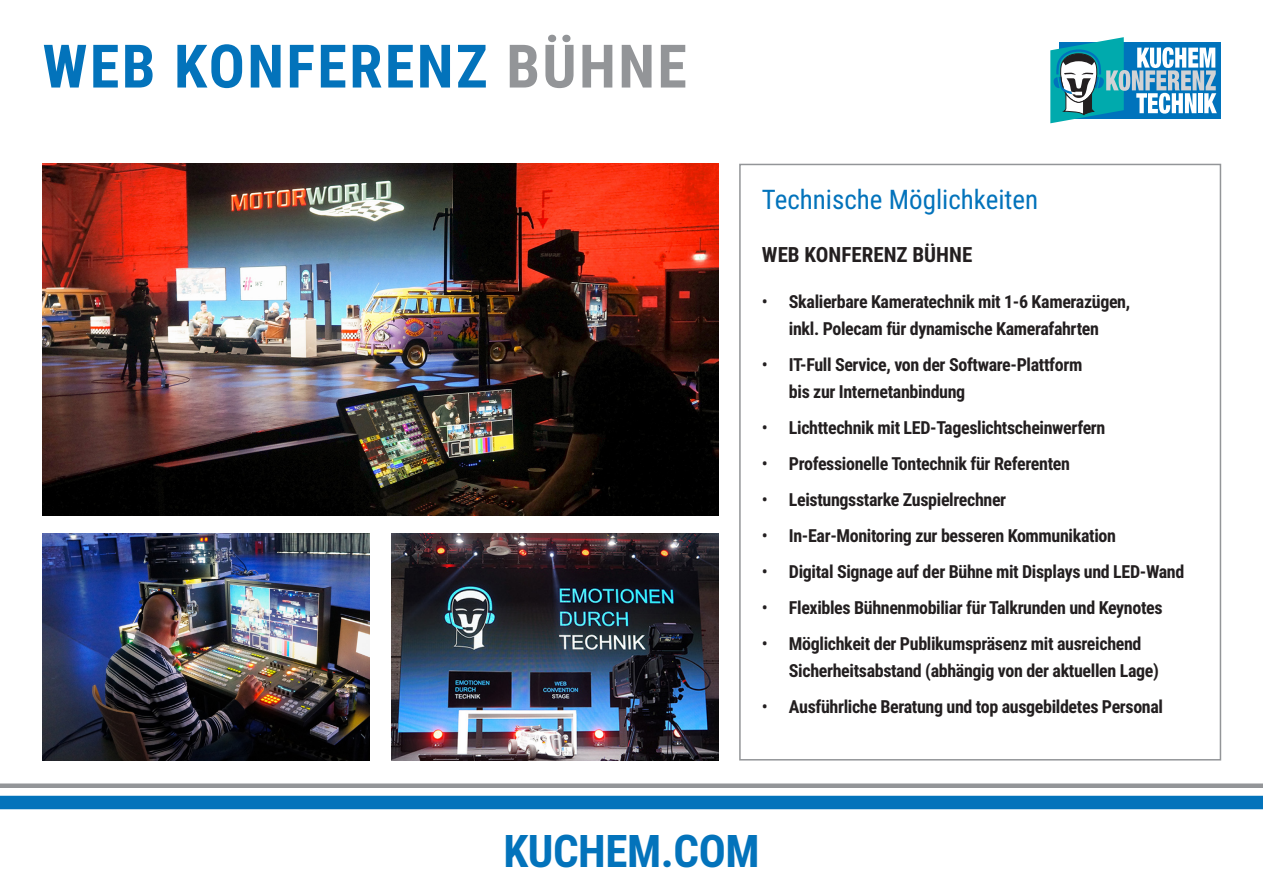
<style>
.page{position:relative;width:1263px;height:893px;background:#fff}
.page>*{position:absolute;margin:0;border:0;box-sizing:border-box;transform-origin:0 0}
.t1{font:700 60px "Roboto Condensed";letter-spacing:.04em;color:#0373bb}
.t2{font:700 45px "Roboto Condensed";letter-spacing:-.01em;color:#0373bb}
.t3{font:27px "Roboto Condensed";color:#0373bb}
.t4{font:700 21px "Roboto Condensed";color:#231f20}
.t5{font:700 18px/27px "Roboto Condensed";letter-spacing:-.02em;color:#231f20}
.s1{color:#939598}
.s2{font-weight:400}
</style>
<div class="page">
<svg style="left:1050px;top:37px;width:167px;height:86px"></svg>
<div style="left:0;top:796px;width:1263px;height:13px;background:#0373bb"></div>
<div style="left:0;top:783px;width:1263px;height:5px;background:#939598"></div>
<div style="left:739px;top:164px;width:482px;height:596px;border:2px solid #939598"></div>
<img style="left:43px;top:164px;width:676px;height:351px">
<img style="left:43px;top:534px;width:327px;height:226px">
<img style="left:391px;top:534px;width:328px;height:226px">
<p class="t1" style="left:43px;top:24px;width:646px">WEB KONFERENZ <span class="s1">BÜHNE</span></p>
<p class="t3" style="left:762px;top:180px;width:278px">Technische Möglichkeiten</p>
<p class="t4" style="left:762px;top:239px;width:212px">WEB KONFERENZ BÜHNE</p>
<p class="t5" style="left:762px;top:288px;width:370px;text-align:center"><span class="s2">•</span> Skalierbare Kameratechnik mit 1-6 Kamerazügen, inkl. Polecam für dynamische Kamerafahrten</p>
<p class="t5" style="left:789px;top:351px;width:295px;text-indent:-27px"><span class="s2">•</span> IT-Full Service, von der Software-Plattform bis zur Internetanbindung</p>
<p class="t5" style="left:762px;top:414px;width:345px"><span class="s2">•</span> Lichttechnik mit LED-Tageslichtscheinwerfern</p>
<p class="t5" style="left:762px;top:450px;width:309px"><span class="s2">•</span> Professionelle Tontechnik für Referenten</p>
<p class="t5" style="left:762px;top:486px;width:246px"><span class="s2">•</span> Leistungsstarke Zuspielrechner</p>
<p class="t5" style="left:762px;top:522px;width:356px"><span class="s2">•</span> In-Ear-Monitoring zur besseren Kommunikation</p>
<p class="t5" style="left:762px;top:558px;width:424px"><span class="s2">•</span> Digital Signage auf der Bühne mit Displays und LED-Wand</p>
<p class="t5" style="left:762px;top:594px;width:402px"><span class="s2">•</span> Flexibles Bühnenmobiliar für Talkrunden und Keynotes</p>
<p class="t5" style="left:789px;top:630px;width:371px;text-indent:-27px"><span class="s2">•</span> Möglichkeit der Publikumspräsenz mit ausreichend<br>Sicherheitsabstand (abhängig von der aktuellen Lage)</p>
<p class="t5" style="left:762px;top:693px;width:403px"><span class="s2">•</span> Ausführliche Beratung und top ausgebildetes Personal</p>
<p class="t2" style="left:503px;top:820px;width:258px">KUCHEM.COM</p>
</div>
